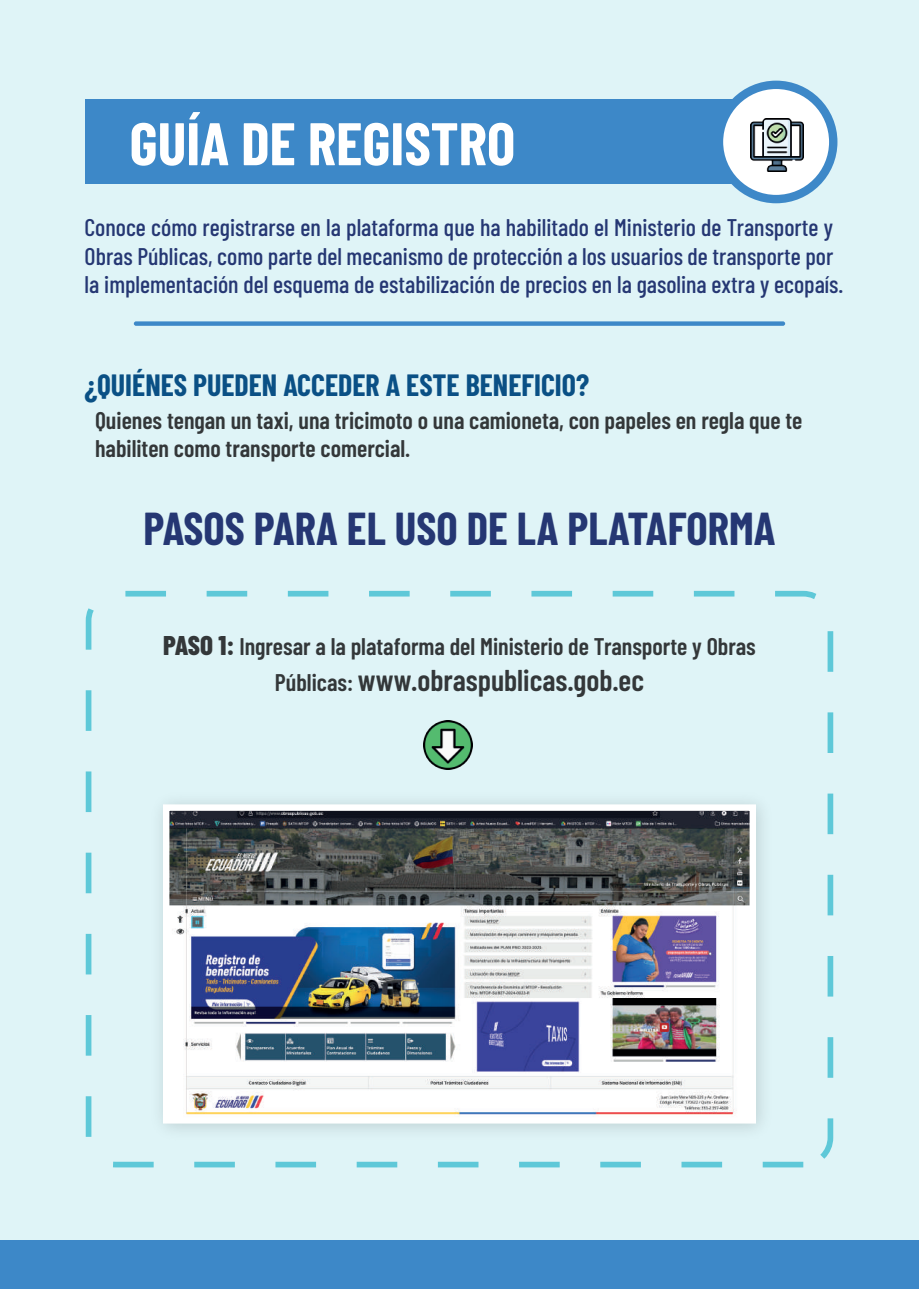
<style>
.page{position:relative;width:919px;height:1289px;background:#fff}
.page>*{position:absolute;margin:0;border:0;box-sizing:border-box;transform-origin:0 0}
.t1{font:700 60px "Barlow Condensed";color:#fff}
.t2{font:700 45px "Barlow Condensed";color:#253773}
.t3{font:700 30px "Barlow Condensed";color:#0a5085}
.t4{font:600 30px "Barlow Condensed";color:#333739}
.t5{font:500 24px/28.8px "Barlow Condensed";color:#253773}
.t6{font:600 24px/28.8px "Barlow Condensed";color:#333739}
.s1{font-weight:800;font-size:27px}
.s2{font-size:24px}
</style>
<div class="page">
<div style="left:0;top:0;width:918px;height:1288px;background:#dff4f7"></div>
<div style="left:85px;top:100px;width:659px;height:84px;background:#3d88c8"></div>
<div style="left:0;top:1240px;width:918px;height:48px;background:#3d88c8"></div>
<svg style="left:719px;top:85px;width:114px;height:114px;background:#e5eef6"></svg>
<div style="left:714px;top:81px;width:123px;height:122px;border:8px solid #3d88c8;border-radius:50%"></div>
<img style="left:750px;top:118px;width:53px;height:54px">
<div style="left:134px;top:321px;width:651px;height:5px;background:#3d88c8;border-radius:2px"></div>
<div style="left:86px;top:591px;width:747px;height:576px;border:6px dashed #5ec8d8;border-radius:27px"></div>
<img style="left:424px;top:720px;width:48px;height:49px">
<img style="left:160px;top:802px;width:602px;height:328px">
<img style="left:170px;top:811px;width:579px;height:305px">
<div style="left:163px;top:804px;width:593px;height:319px;border:6px solid #fff"></div>
<h1 class="t1" style="left:130px;top:101px;width:387px">GUÍA DE REGISTRO</h1>
<p class="t5" style="left:85px;top:211px;width:760px">Conoce cómo registrarse en la plataforma que ha habilitado el Ministerio de Transporte y<br>Obras Públicas, como parte del mecanismo de protección a los usuarios de transporte por la implementación del esquema de estabilización de precios en la gasolina extra y ecopaís.</p>
<p class="t3" style="left:85px;top:364px;width:506px">¿QUIÉNES PUEDEN ACCEDER A ESTE BENEFICIO?</p>
<p class="t6" style="left:95px;top:404px;width:708px">Quienes tengan un taxi, una tricimoto o una camioneta, con papeles en regla que te habiliten como transporte comercial.</p>
<h2 class="t2" style="left:143px;top:496px;width:633px">PASOS PARA EL USO DE LA PLATAFORMA</h2>
<p class="t6" style="left:163px;top:630px;width:594px"><span class="s1">PASO 1:</span> Ingresar a la plataforma del Ministerio de Transporte y Obras</p>
<p class="t4" style="left:275px;top:659px;width:370px"><span class="s2">Públicas:</span> www.obraspublicas.gob.ec</p>
</div>
